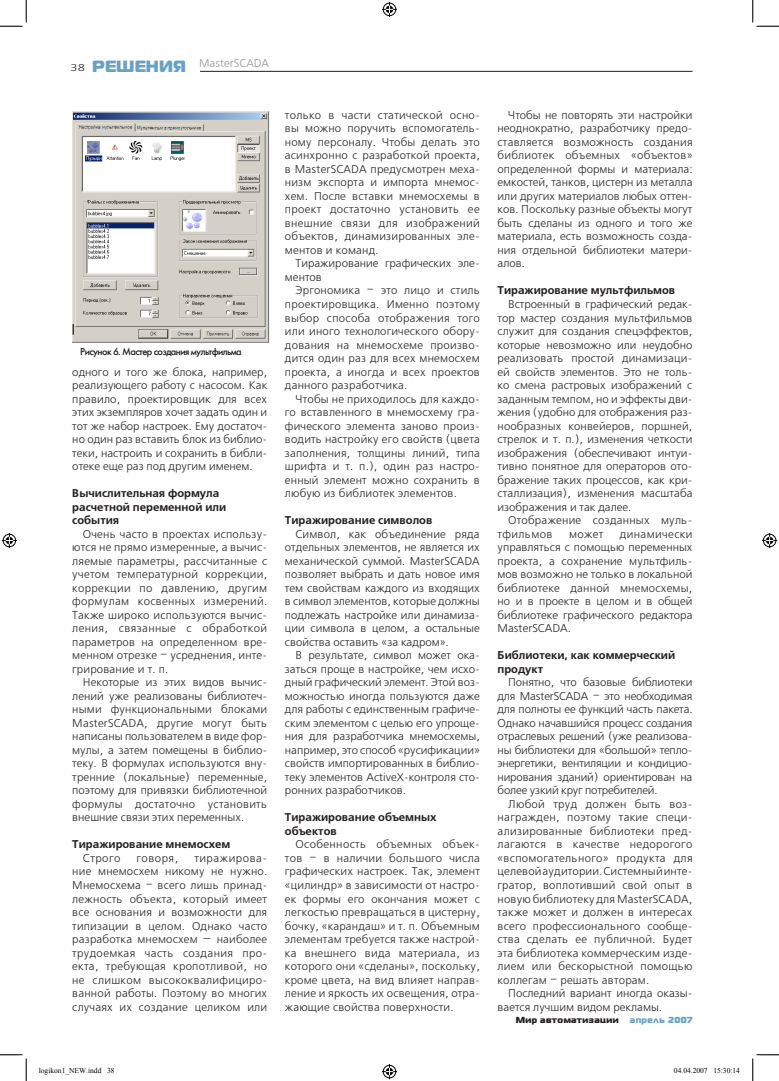
<style>
.page{position:relative;width:779px;height:1081px;background:#fff}
.page>*{position:absolute;margin:0;border:0;box-sizing:border-box;transform-origin:0 0}
.t1{font:11.25px/13.5px "Free Set C";letter-spacing:.01em;color:#231f20;text-align:justify}
.t2{font:700 11.25px/13.5px "Free Set C";color:#231f20}
.t3{font:11.25px "Free Set C";color:#939598}
.t4{font:10px "Futuris C";letter-spacing:-.06em;color:#231f20}
.t5{font:8.75px "Magistral Black C";letter-spacing:.05em;color:#231f20}
.t6{font:8.75px "Magistral Black C";letter-spacing:.05em;color:#67a1c6}
.t7{font:7.5px "Times New Roman";color:#000}
.s1{font-family:"Magistral Black C";font-size:16.25px;color:#67a1c6}
</style>
<div class="page">
<hr style="left:200px;top:71px;width:492px;height:1px;background:#231f20">
<img style="left:73px;top:111px;width:197px;height:231px">
<svg style="left:0;top:0;width:27px;height:27px"></svg>
<svg style="left:0;top:1054px;width:27px;height:26px"></svg>
<svg style="left:752px;top:0;width:27px;height:27px"></svg>
<svg style="left:752px;top:1054px;width:27px;height:26px"></svg>
<svg style="left:382px;top:2px;width:15px;height:15px"></svg>
<svg style="left:382px;top:1064px;width:15px;height:14px"></svg>
<svg style="left:2px;top:533px;width:15px;height:15px"></svg>
<svg style="left:762px;top:533px;width:15px;height:15px"></svg>
<p class="t3" style="left:71px;top:57px;width:200px"><sub>38</sub> <span class="s1">РЕШЕНИЯ</span> MasterSCADA</p>
<p class="t4" style="left:80px;top:345px;width:163px">Рисунок 6. Мастер создания мультфильма</p>
<p class="t1" style="left:72px;top:365px;width:196px">одного и того же блока, например, реализующего работу с насосом. Как правило, проектировщик для всех этих экземпляров хочет задать один и тот же набор настроек. Ему достаточ&shy;но один раз вставить блок из библио&shy;теки, настроить и сохранить в библи&shy;отеке еще раз под другим именем.</p>
<p class="t2" style="left:72px;top:486px;width:156px">Вычислительная формула расчетной переменной или события</p>
<p class="t1" style="left:72px;top:527px;width:196px;text-indent:11px">Очень часто в проектах использу&shy;ются не прямо измеренные, а вычис&shy;ляемые параметры, рассчитанные с учетом температурной коррекции, коррекции по давлению, другим формулам косвенных измерений.<br>Также широко используются вычис&shy;ления, связанные с обработкой параметров на определенном вре&shy;менном отрезке – усреднения, инте&shy;грирование и т. п.</p>
<p class="t1" style="left:72px;top:676px;width:196px;text-indent:11px">Некоторые из этих видов вычис&shy;лений уже реализованы библиотеч&shy;ными функциональными блоками MasterSCADA, другие могут быть написаны пользователем в виде фор&shy;мулы, а затем помещены в библио&shy;теку. В формулах используются вну&shy;тренние (локальные) переменные, поэтому для привязки библиотечной формулы достаточно установить внешние связи этих переменных.</p>
<p class="t2" style="left:72px;top:837px;width:160px">Тиражирование мнемосхем</p>
<p class="t1" style="left:83px;top:851px;width:39px">Строго</p>
<p class="t1" style="left:137px;top:851px;width:43px">говоря,</p>
<p class="t1" style="left:72px;top:851px;width:196px;text-indent:122px">тиражирова&shy;ние мнемосхем никому не нужно.<br>Мнемосхема – всего лишь принад&shy;лежность объекта, который имеет все основания и возможности для типизации в целом. Однако часто разработка мнемосхем — наиболее трудоемкая часть создания про&shy;екта, требующая кропотливой, но не слишком высококвалифициро&shy;ванной работы. Поэтому во многих случаях их создание целиком или</p>
<p class="t1" style="left:285px;top:109px;width:196px">только в части статической осно&shy;вы можно поручить вспомогатель&shy;ному персоналу. Чтобы делать это асинхронно с разработкой проекта, в MasterSCADA предусмотрен меха&shy;низм экспорта и импорта мнемос&shy;хем. После вставки мнемосхемы в проект достаточно установить ее внешние связи для изображений объектов, динамизированных эле&shy;ментов и команд.</p>
<p class="t1" style="left:285px;top:257px;width:196px;text-indent:11px">Тиражирование графических эле&shy;ментов</p>
<p class="t1" style="left:285px;top:284px;width:196px;text-indent:11px">Эргономика – это лицо и стиль проектировщика. Именно поэтому выбор способа отображения того или иного технологического обору&shy;дования на мнемосхеме произво&shy;дится один раз для всех мнемосхем проекта, а иногда и всех проектов данного разработчика.</p>
<p class="t1" style="left:285px;top:392px;width:196px;text-indent:11px">Чтобы не приходилось для каждо&shy;го вставленного в мнемосхему гра&shy;фического элемента заново произ&shy;водить настройку его свойств (цвета заполнения, толщины линий, типа шрифта и т. п.), один раз настро&shy;енный элемент можно сохранить в любую из библиотек элементов.</p>
<p class="t2" style="left:285px;top:513px;width:149px">Тиражирование символов</p>
<p class="t1" style="left:285px;top:527px;width:196px;text-indent:11px">Символ, как объединение ряда отдельных элементов, не является их механической суммой. MasterSCADA позволяет выбрать и дать новое имя тем свойствам каждого из входящих в символ элементов, которые должны подлежать настройке или динамиза&shy;ции символа в целом, а остальные свойства оставить «за кадром».</p>
<p class="t1" style="left:285px;top:649px;width:196px;text-indent:11px">В результате, символ может ока&shy;заться проще в настройке, чем исхо&shy;дный графический элемент. Этой воз&shy;можностью иногда пользуются даже для работы с единственным графиче&shy;ским элементом с целью его упроще&shy;ния для разработчика мнемосхемы, например, это способ «русификации» свойств импортированных в библио&shy;теку элементов ActiveX-контроля сто&shy;ронних разработчиков.</p>
<p class="t2" style="left:285px;top:810px;width:153px">Тиражирование объемных объектов</p>
<p class="t1" style="left:285px;top:838px;width:197px;text-indent:11px">Особенность объемных объек&shy;тов – в наличии большого числа графических настроек. Так, элемент «цилиндр» в зависимости от настро&shy;ек формы его окончания может с легкостью превращаться в цистерну, бочку, «карандаш» и т. п. Объемным элементам требуется также настрой&shy;ка внешнего вида материала, из которого они «сделаны», поскольку, кроме цвета, на вид влияет направ&shy;ление и яркость их освещения, отра&shy;жающие свойства поверхности.</p>
<p class="t1" style="left:498px;top:109px;width:196px;text-indent:11px">Чтобы не повторять эти настройки неоднократно, разработчику предо&shy;ставляется возможность создания библиотек объемных «объектов» определенной формы и материала: емкостей, танков, цистерн из металла или других материалов любых оттен&shy;ков. Поскольку разные объекты могут быть сделаны из одного и того же материала, есть возможность созда&shy;ния отдельной библиотеки матери&shy;алов.</p>
<p class="t2" style="left:498px;top:284px;width:179px">Тиражирование мультфильмов</p>
<p class="t1" style="left:498px;top:298px;width:196px;text-indent:11px">Встроенный в графический редак&shy;тор мастер создания мультфильмов служит для создания спецэффектов, которые невозможно или неудобно реализовать простой динамизаци&shy;ей свойств элементов. Это не толь&shy;ко смена растровых изображений с заданным темпом, но и эффекты дви&shy;жения (удобно для отображения раз&shy;нообразных конвейеров, поршней, стрелок и т. п.), изменения четкости изображения (обеспечивают интуи&shy;тивно понятное для операторов ото&shy;бражение таких процессов, как кри&shy;сталлизация), изменения масштаба изображения и так далее.</p>
<p class="t1" style="left:498px;top:514px;width:196px;text-indent:11px">Отображение созданных муль&shy;тфильмов</p>
<p class="t1" style="left:498px;top:527px;width:196px;text-indent:122px">динамически управляться с помощью переменных проекта, а сохранение мультфиль&shy;мов возможно не только в локальной библиотеке данной мнемосхемы, но и в проекте в целом и в общей библиотеке графического редактора MasterSCADA.</p>
<p class="t2" style="left:498px;top:648px;width:179px">Библиотеки, как коммерческий продукт</p>
<p class="t1" style="left:498px;top:676px;width:196px;text-indent:11px">Понятно, что базовые библиотеки для MasterSCADA – это необходимая для полноты ее функций часть пакета.<br>Однако начавшийся процесс создания отраслевых решений (уже реализова&shy;ны библиотеки для «большой» тепло&shy;энергетики, вентиляции и кондицио&shy;нирования зданий) ориентирован на более узкий круг потребителей.</p>
<p class="t1" style="left:498px;top:797px;width:196px;text-indent:11px">Любой труд должен быть воз&shy;награжден, поэтому такие специ&shy;ализированные библиотеки пред&shy;лагаются в качестве недорогого «вспомогательного» продукта для целевой аудитории. Системный инте&shy;гратор, воплотивший свой опыт в новую библиотеку для MasterSCADA, также может и должен в интересах всего профессионального сообще&shy;ства сделать ее публичной. Будет эта библиотека коммерческим изде&shy;лием или бескорыстной помощью коллегам – решать авторам.</p>
<p class="t1" style="left:498px;top:986px;width:196px;text-indent:11px">Последний вариант иногда оказы&shy;вается лучшим видом рекламы.</p>
<p class="t1" style="left:569px;top:527px;width:36px">может</p>
<p class="t5" style="left:516px;top:1013px;width:105px">Мир автоматизации</p>
<p class="t6" style="left:630px;top:1013px;width:64px">апрель 2007</p>
<p class="t7" style="left:39px;top:1065px;width:77px">logikon1_NEW.indd 38</p>
<p class="t7" style="left:674px;top:1065px;width:68px">04.04.2007 15:30:14</p>
</div>
